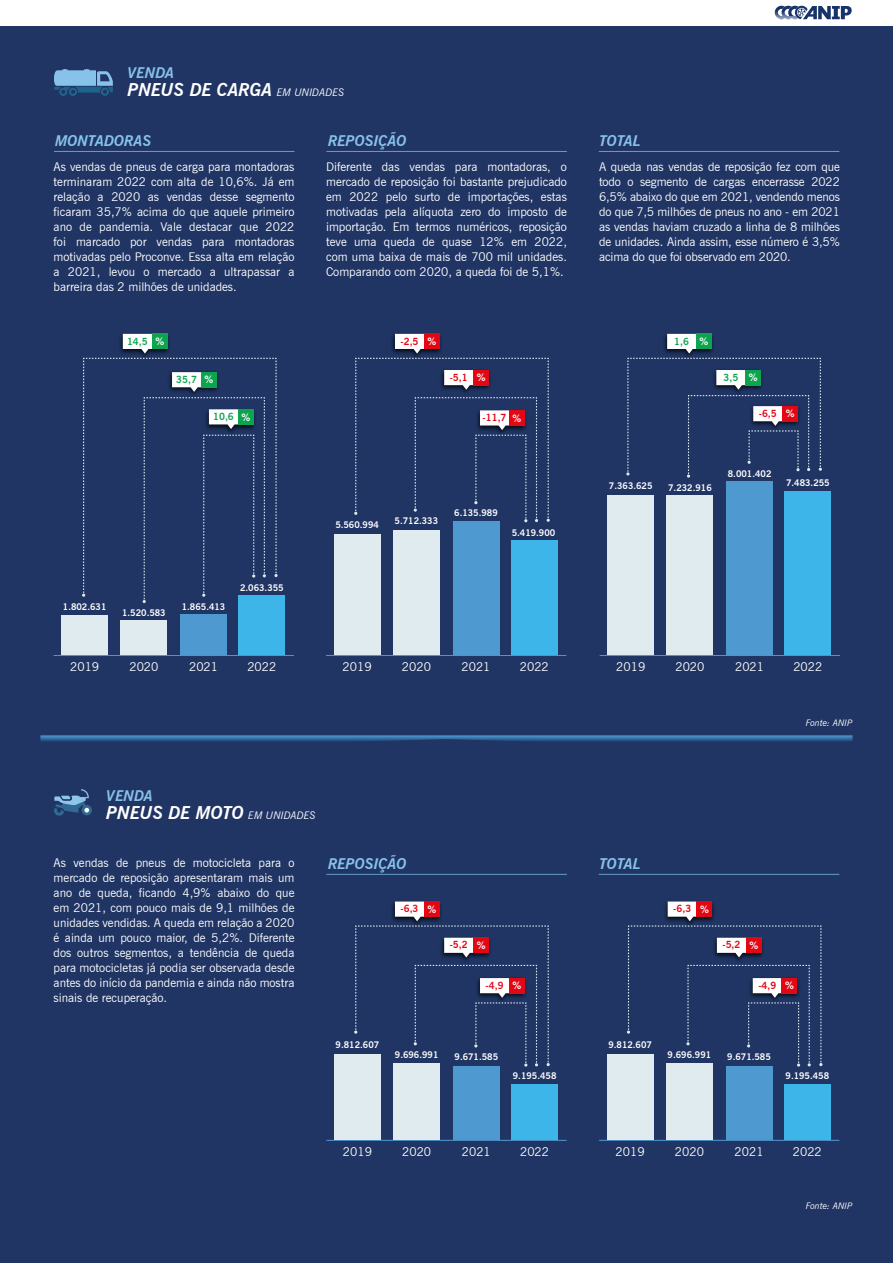
<style>
.page{position:relative;width:893px;height:1263px;background:#203564}
.page>*{position:absolute;margin:0;border:0;box-sizing:border-box;transform-origin:0 0}
.t1{font:italic 700 18px "News Gothic BT";color:#fff}
.t2{font:italic 700 15px "News Gothic BT";color:#87c2eb}
.t3{font:italic 700 15px "News Gothic BT";color:#87c1e9}
.t4{font:12.15px "News Gothic BT";color:#fff}
.t5{font:12px/15px "News Gothic BT";color:#fff;text-align:justify}
.t6{font:700 10.05px "News Gothic BT";color:#fff}
.t7{font:700 9.75px "News Gothic BT";color:#e30517}
.t8{font:700 9.75px "News Gothic BT";color:#e30613}
.t9{font:700 9.75px "News Gothic BT";color:#0aa44e}
.t10{font:700 9.75px "News Gothic BT";color:#0da44f}
.t11{font:700 9px "News Gothic BT";color:#fff}
.t12{font:italic 9px "News Gothic BT";color:#fff}
.s1{font-weight:400;font-size:10.5px}
.s2{font-size:10.05px;color:#fff}
</style>
<div class="page">
<div style="left:0;top:0;width:893px;height:25px;background:#fff"></div>
<svg style="left:775px;top:6px;width:77px;height:13px"></svg>
<svg style="left:54px;top:151px;width:240px;height:1px"></svg>
<svg style="left:326px;top:151px;width:241px;height:1px"></svg>
<svg style="left:599px;top:151px;width:240px;height:1px"></svg>
<div style="left:663px;top:332px;width:52px;height:28px;background:#000;opacity:.75"></div>
<svg style="left:626px;top:334px;width:196px;height:144px"></svg>
<div style="left:390px;top:332px;width:53px;height:28px;background:#000;opacity:.75"></div>
<svg style="left:354px;top:334px;width:196px;height:188px"></svg>
<div style="left:118px;top:332px;width:53px;height:28px;background:#000;opacity:.75"></div>
<svg style="left:82px;top:334px;width:196px;height:269px"></svg>
<svg style="left:40px;top:735px;width:812px;height:7px"></svg>
<svg style="left:54px;top:69px;width:59px;height:27px"></svg>
<hr style="left:54px;top:655px;width:240px;height:1px;background:#4f99d1">
<div style="left:61px;top:615px;width:47px;height:40px;background:#e0ebf0"></div>
<div style="left:180px;top:614px;width:47px;height:41px;background:#4f99d1"></div>
<div style="left:238px;top:596px;width:47px;height:59px;background:#3db5e8"></div>
<div style="left:121px;top:621px;width:46px;height:34px;background:#e0ebf0"></div>
<hr style="left:326px;top:655px;width:240px;height:1px;background:#4f99d1">
<div style="left:334px;top:534px;width:47px;height:121px;background:#e0ebf0"></div>
<div style="left:453px;top:522px;width:46px;height:133px;background:#4f99d1"></div>
<div style="left:511px;top:540px;width:47px;height:115px;background:#3db5e8"></div>
<div style="left:393px;top:531px;width:47px;height:124px;background:#e0ebf0"></div>
<hr style="left:600px;top:655px;width:240px;height:1px;background:#4f99d1">
<div style="left:607px;top:495px;width:47px;height:160px;background:#e0ebf0"></div>
<div style="left:726px;top:481px;width:47px;height:174px;background:#4f99d1"></div>
<div style="left:784px;top:491px;width:47px;height:164px;background:#3db5e8"></div>
<div style="left:667px;top:495px;width:46px;height:160px;background:#e0ebf0"></div>
<svg style="left:82px;top:805px;width:10px;height:10px"></svg>
<svg style="left:54px;top:789px;width:35px;height:27px"></svg>
<svg style="left:326px;top:874px;width:241px;height:1px"></svg>
<svg style="left:599px;top:874px;width:240px;height:1px"></svg>
<hr style="left:326px;top:1140px;width:241px;height:1px;background:#4f99d1">
<div style="left:334px;top:1054px;width:47px;height:86px;background:#e0ebf0"></div>
<div style="left:453px;top:1066px;width:47px;height:74px;background:#4f99d1"></div>
<div style="left:511px;top:1084px;width:47px;height:56px;background:#3db5e8"></div>
<div style="left:393px;top:1064px;width:47px;height:76px;background:#e0ebf0"></div>
<svg style="left:354px;top:901px;width:196px;height:166px"></svg>
<hr style="left:599px;top:1140px;width:240px;height:1px;background:#4f99d1">
<div style="left:607px;top:1054px;width:47px;height:86px;background:#e0ebf0"></div>
<div style="left:726px;top:1066px;width:46px;height:74px;background:#4f99d1"></div>
<div style="left:784px;top:1084px;width:47px;height:56px;background:#3db5e8"></div>
<div style="left:666px;top:1064px;width:47px;height:76px;background:#e0ebf0"></div>
<svg style="left:627px;top:901px;width:195px;height:166px"></svg>
<p class="t3" style="left:128px;top:64px;width:48px">VENDA</p>
<h1 class="t1" style="left:128px;top:79px;width:218px">PNEUS DE CARGA <span class="s1">EM UNIDADES</span></h1>
<p class="t2" style="left:55px;top:132px;width:98px">MONTADORAS</p>
<p class="t2" style="left:328px;top:132px;width:80px">REPOSIÇÃO</p>
<p class="t2" style="left:600px;top:132px;width:42px">TOTAL</p>
<p class="t5" style="left:54px;top:159px;width:242px">As vendas de pneus de carga para montadoras terminaram 2022 com alta de 10,6%. Já em relação a 2020 as vendas desse segmento ficaram 35,7% acima do que aquele primeiro ano de pandemia. Vale destacar que 2022 foi marcado por vendas para montadoras motivadas pelo Proconve. Essa alta em relação a 2021, levou o mercado a ultrapassar a barreira das 2 milhões de unidades.</p>
<p class="t5" style="left:326px;top:159px;width:242px">Diferente das vendas para montadoras, o mercado de reposição foi bastante prejudicado em 2022 pelo surto de importações, estas motivadas pela alíquota zero do imposto de importação. Em termos numéricos, reposição teve uma queda de quase 12% em 2022, com uma baixa de mais de 700 mil unidades.<br>Comparando com 2020, a queda foi de 5,1%.</p>
<p class="t5" style="left:599px;top:159px;width:242px">A queda nas vendas de reposição fez com que todo o segmento de cargas encerrasse 2022<br>6,5% abaixo do que em 2021, vendendo menos do que 7,5 milhões de pneus no ano - em 2021 as vendas haviam cruzado a linha de 8 milhões de unidades. Ainda assim, esse número é 3,5% acima do que foi observado em 2020.</p>
<p class="t10" style="left:127px;top:335px;width:39px">14,5 <span class="s2">%</span></p>
<p class="t9" style="left:176px;top:373px;width:39px">35,7 <span class="s2">%</span></p>
<p class="t9" style="left:213px;top:411px;width:39px">10,6 <span class="s2">%</span></p>
<p class="t11" style="left:63px;top:601px;width:45px">1.802.631</p>
<p class="t11" style="left:122px;top:608px;width:45px">1.520.583</p>
<p class="t11" style="left:182px;top:601px;width:45px">1.865.413</p>
<p class="t11" style="left:240px;top:582px;width:45px">2.063.355</p>
<p class="t4" style="left:70px;top:659px;width:31px">2019</p>
<p class="t4" style="left:129px;top:659px;width:31px">2020</p>
<p class="t4" style="left:189px;top:659px;width:31px">2021</p>
<p class="t4" style="left:247px;top:659px;width:31px">2022</p>
<p class="t8" style="left:401px;top:335px;width:37px">-2,5 <span class="s2">%</span></p>
<p class="t8" style="left:450px;top:371px;width:37px">-5,1 <span class="s2">%</span></p>
<p class="t7" style="left:483px;top:412px;width:40px">-11,7 <span class="s2">%</span></p>
<p class="t11" style="left:335px;top:519px;width:45px">5.560.994</p>
<p class="t11" style="left:395px;top:515px;width:45px">5.712.333</p>
<p class="t11" style="left:454px;top:507px;width:45px">6.135.989</p>
<p class="t11" style="left:512px;top:527px;width:45px">5.419.900</p>
<p class="t4" style="left:343px;top:659px;width:31px">2019</p>
<p class="t4" style="left:402px;top:659px;width:31px">2020</p>
<p class="t4" style="left:461px;top:659px;width:31px">2021</p>
<p class="t4" style="left:520px;top:659px;width:31px">2022</p>
<p class="t10" style="left:674px;top:335px;width:36px">1,6 <span class="s2">%</span></p>
<p class="t9" style="left:723px;top:371px;width:16px">3,5</p>
<p class="t6" style="left:749px;top:372px;width:10px">%</p>
<p class="t7" style="left:759px;top:407px;width:19px">-6,5</p>
<p class="t6" style="left:786px;top:408px;width:10px">%</p>
<p class="t11" style="left:609px;top:481px;width:45px">7.363.625</p>
<p class="t11" style="left:668px;top:482px;width:45px">7.232.916</p>
<p class="t11" style="left:728px;top:468px;width:45px">8.001.402</p>
<p class="t11" style="left:786px;top:477px;width:45px">7.483.255</p>
<p class="t4" style="left:616px;top:659px;width:31px">2019</p>
<p class="t4" style="left:675px;top:659px;width:31px">2020</p>
<p class="t4" style="left:735px;top:659px;width:31px">2021</p>
<p class="t4" style="left:793px;top:659px;width:31px">2022</p>
<p class="t12" style="left:806px;top:717px;width:48px">Fonte: ANIP</p>
<p class="t3" style="left:106px;top:786px;width:48px">VENDA</p>
<h1 class="t1" style="left:106px;top:801px;width:211px">PNEUS DE MOTO <span class="s1">EM UNIDADES</span></h1>
<p class="t5" style="left:54px;top:855px;width:242px">As vendas de pneus de motocicleta para o mercado de reposição apresentaram mais um ano de queda, ficando 4,9% abaixo do que em 2021, com pouco mais de 9,1 milhões de unidades vendidas. A queda em relação a 2020 é ainda um pouco maior, de 5,2%. Diferente dos outros segmentos, a tendência de queda para motocicletas já podia ser observada desde antes do início da pandemia e ainda não mostra sinais de recuperação.</p>
<p class="t2" style="left:328px;top:855px;width:80px">REPOSIÇÃO</p>
<p class="t2" style="left:600px;top:855px;width:42px">TOTAL</p>
<p class="t8" style="left:401px;top:903px;width:37px">-6,3 <span class="s2">%</span></p>
<p class="t7" style="left:450px;top:939px;width:37px">-5,2 <span class="s2">%</span></p>
<p class="t7" style="left:486px;top:979px;width:37px">-4,9 <span class="s2">%</span></p>
<p class="t11" style="left:336px;top:1040px;width:45px">9.812.607</p>
<p class="t11" style="left:395px;top:1049px;width:45px">9.696.991</p>
<p class="t11" style="left:455px;top:1052px;width:45px">9.671.585</p>
<p class="t11" style="left:513px;top:1070px;width:45px">9.195.458</p>
<p class="t11" style="left:608px;top:1040px;width:45px">9.812.607</p>
<p class="t8" style="left:673px;top:903px;width:37px">-6,3 <span class="s2">%</span></p>
<p class="t7" style="left:722px;top:939px;width:37px">-5,2 <span class="s2">%</span></p>
<p class="t7" style="left:758px;top:979px;width:37px">-4,9 <span class="s2">%</span></p>
<p class="t11" style="left:668px;top:1049px;width:45px">9.696.991</p>
<p class="t11" style="left:727px;top:1052px;width:45px">9.671.585</p>
<p class="t11" style="left:785px;top:1070px;width:45px">9.195.458</p>
<p class="t4" style="left:343px;top:1144px;width:31px">2019</p>
<p class="t4" style="left:402px;top:1144px;width:31px">2020</p>
<p class="t4" style="left:462px;top:1144px;width:31px">2021</p>
<p class="t4" style="left:520px;top:1144px;width:31px">2022</p>
<p class="t4" style="left:616px;top:1144px;width:31px">2019</p>
<p class="t4" style="left:675px;top:1144px;width:31px">2020</p>
<p class="t4" style="left:734px;top:1144px;width:31px">2021</p>
<p class="t4" style="left:793px;top:1144px;width:31px">2022</p>
<p class="t12" style="left:806px;top:1201px;width:48px">Fonte: ANIP</p>
</div>
